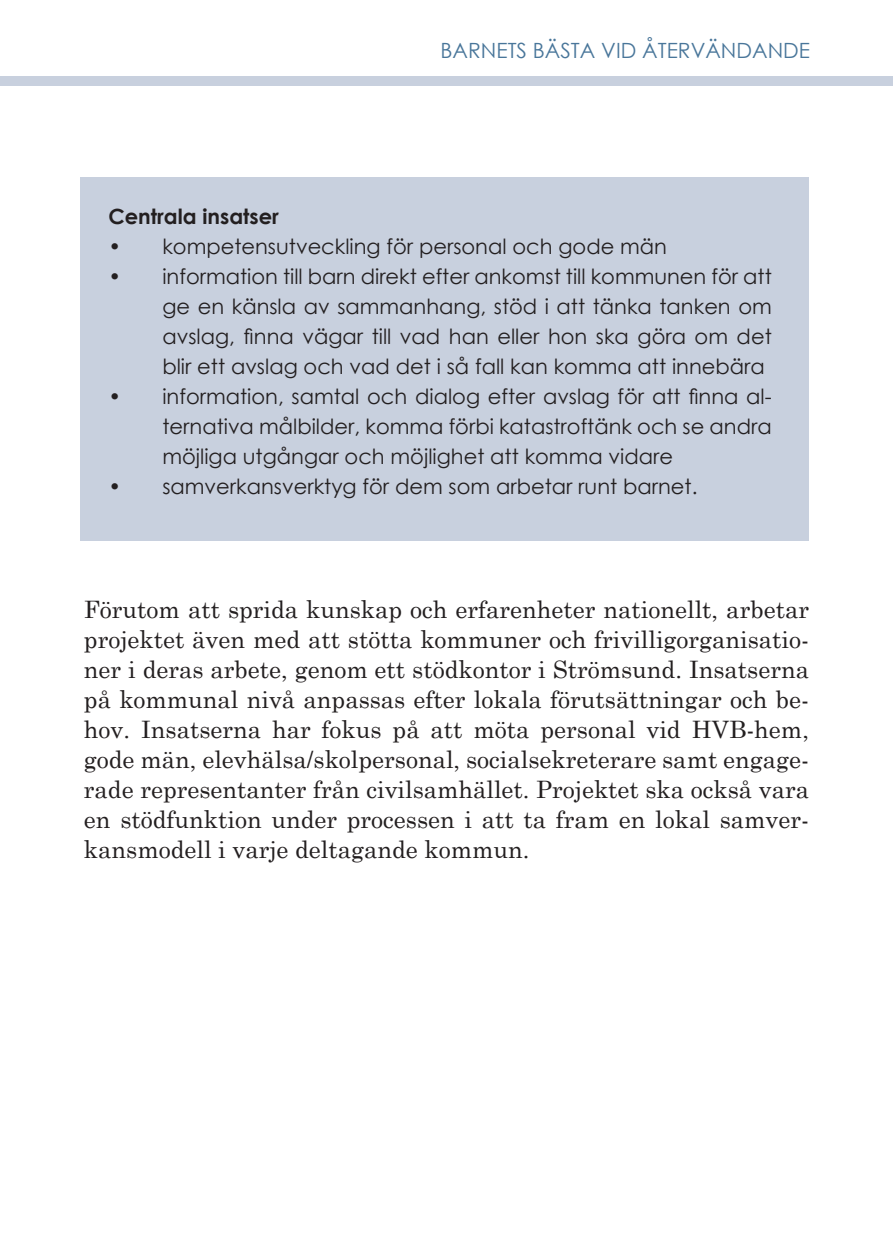
<style>
.page{position:relative;width:893px;height:1259px;background:#fff}
.page>*{position:absolute;margin:0;border:0;box-sizing:border-box;transform-origin:0 0}
.t1{font:24px/30px "Century Schoolbook";color:#231f20;text-align:justify}
.t2{font:21px/30px "Century Gothic";color:#231f20;text-align:justify}
.t3{font:21px "Century Gothic";color:#49769a}
.t4{font:700 21px "Century Gothic";color:#231f20}
</style>
<div class="page">
<div style="left:0;top:77px;width:893px;height:9px;background:#c8d0de"></div>
<div style="left:81px;top:177px;width:728px;height:364px;background:#c8d0de"></div>
<p class="t4" style="left:108px;top:200px;width:172px">Centrala insatser</p>
<p class="t3" style="left:441px;top:36px;width:371px">BARNETS BÄSTA VID ÅTERVÄNDANDE</p>
<p class="t2" style="left:108px;top:231px;width:560px">• kompetensutveckling för personal och gode män</p>
<p class="t2" style="left:162px;top:261px;width:611px;text-indent:-54px">• information till barn direkt efter ankomst till kommunen för att ge en känsla av sammanhang, stöd i att tänka tanken om avslag, finna vägar till vad han eller hon ska göra om det blir ett avslag och vad det i så fall kan komma att innebära</p>
<p class="t2" style="left:162px;top:381px;width:611px;text-indent:-54px">• information, samtal och dialog efter avslag för att finna al&shy;ternativa målbilder, komma förbi katastroftänk och se andra möjliga utgångar och möjlighet att komma vidare</p>
<p class="t2" style="left:108px;top:471px;width:591px">• samverkansverktyg för dem som arbetar runt barnet.</p>
<p class="t1" style="left:84px;top:592px;width:726px">Förutom att sprida kunskap och erfarenheter nationellt, arbetar projektet även med att stötta kommuner och frivilligorganisatio&shy;ner i deras arbete, genom ett stödkontor i Strömsund. Insatserna på kommunal nivå anpassas efter lokala förutsättningar och be&shy;hov. Insatserna har fokus på att möta personal vid HVB-hem, gode män, elevhälsa/skolpersonal, socialsekreterare samt engage&shy;rade representanter från civilsamhället. Projektet ska också vara en stödfunktion under processen i att ta fram en lokal samver&shy;kansmodell i varje deltagande kommun.</p>
</div>
